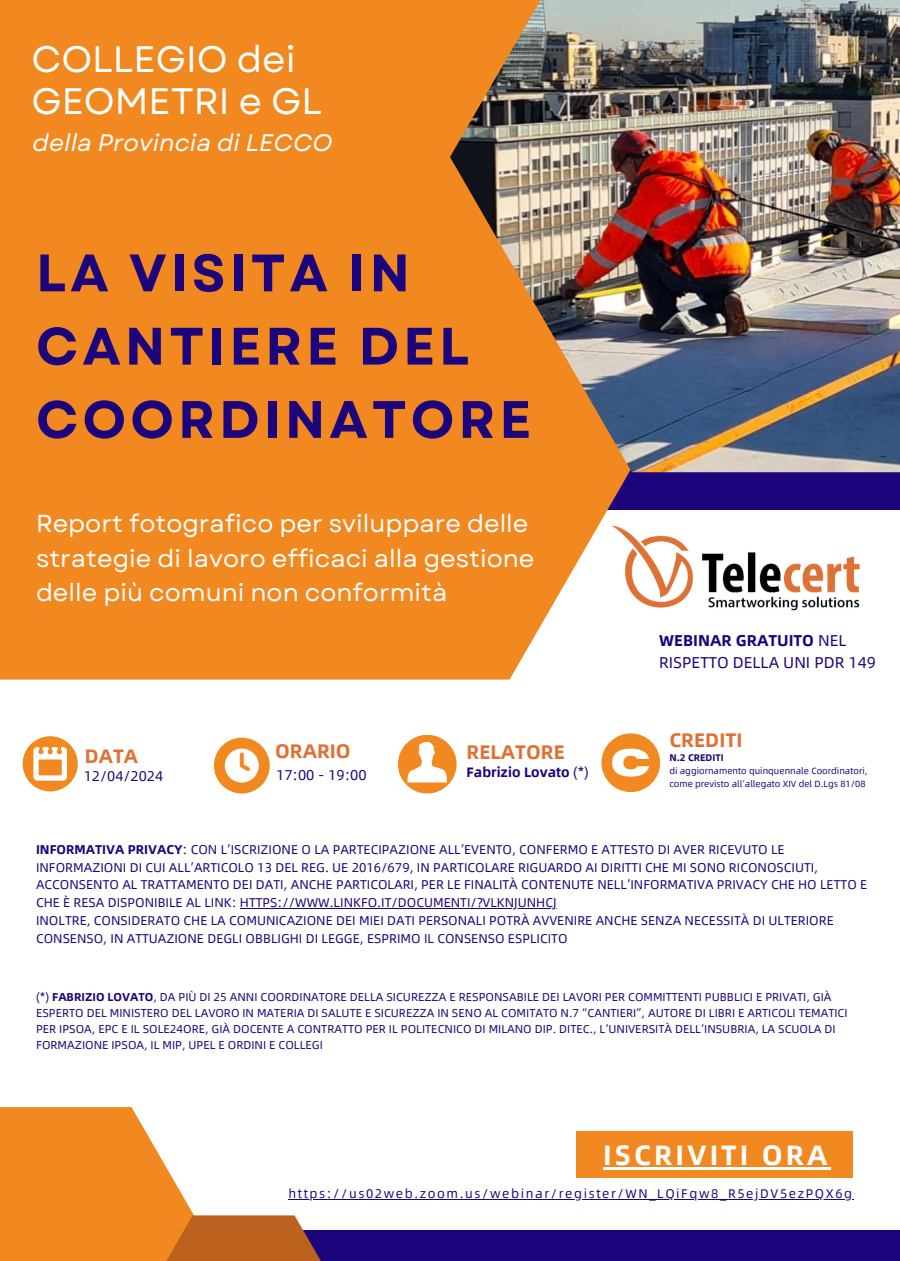
<style>
.page{position:relative;width:900px;height:1261px;background:#fff}
.page>*{position:absolute;margin:0;border:0;box-sizing:border-box;transform-origin:0 0}
.t1{font:700 52.5px/73.2px "Garet";letter-spacing:.075em;color:#1c047d}
.t2{font:700 38.06px "Horizon";color:#fff}
.t3{font:36.81px/41.2px "Garet";color:#fff}
.t4{font:700 28.12px "Alibaba Sans";letter-spacing:.105em;color:#fff}
.t5{font:24.56px/34.2px "Garet";color:#fff}
.t6{font:italic 23.81px "Garet";color:#fff}
.t7{font:700 19.81px "Alibaba Sans";color:#df7135}
.t8{font:700 19.56px "Alibaba Sans";color:#df7135}
.t9{font:15.81px/22px "Alibaba Sans";color:#1c047d}
.t10{font:14.31px "Alibaba Sans";color:#1c047d}
.t11{font:14.19px "Alibaba Sans";color:#1c047d}
.t12{font:700 13.69px "Alibaba Sans";color:#1c047d}
.t13{font:12.81px/17.8px "Alibaba Sans";color:#1c047d}
.t14{font:12.62px "Alibaba Sans";letter-spacing:.13em;color:#1c047d}
.t15{font:11.5px/15.9px "Alibaba Sans";color:#1c047d}
.t16{font:700 9.69px "Alibaba Sans";color:#1c047d}
.t17{font:9px/12.2px "Alibaba Sans";color:#1c047d}
.s1{font-weight:700}
.s2{font-weight:400}
</style>
<div class="page">
<div style="left:263px;top:1229px;width:637px;height:31px;background:#1c047d"></div>
<div style="left:555px;top:452px;width:345px;height:58px;background:#1c047d"></div>
<div style="left:0;top:0;width:600px;height:679px;background:#f18820"></div>
<img style="left:450px;top:0;width:450px;height:472px">
<div style="left:576px;top:1130px;width:276px;height:46px;background:#f18820"></div>
<hr style="left:603px;top:1166px;width:227px;height:3px;background:#fff">
<svg style="left:23px;top:736px;width:55px;height:55px"></svg>
<div style="left:39px;top:759px;width:23px;height:16px;background:#f18820"></div>
<svg style="left:214px;top:737px;width:56px;height:56px"></svg>
<hr style="left:240px;top:907px;width:317px;height:1px;background:#1c047d">
<div style="left:398px;top:734px;width:59px;height:59px;background:#f18820;border-radius:50%"></div>
<svg style="left:407px;top:741px;width:40px;height:41px"></svg>
<div style="left:601px;top:733px;width:59px;height:58px;background:#f18820;border-radius:50%"></div>
<img style="left:600px;top:467px;width:275px;height:144px">
<svg style="left:0;top:1107px;width:346px;height:153px"></svg>
<hr style="left:288px;top:1198px;width:566px;height:1px;background:#1c047d">
<h3 class="t3" style="left:31px;top:39px;width:292px">COLLEGIO dei<br>GEOMETRI e GL</h3>
<h3 class="t6" style="left:33px;top:125px;width:301px">della Provincia di LECCO</h3>
<h1 class="t1" style="left:36px;top:236px;width:497px">LA VISITA IN<br>CANTIERE DEL<br>COORDINATORE</h1>
<h3 class="t5" style="left:36px;top:506px;width:500px">Report fotografico per sviluppare delle strategie di lavoro efficaci alla gestione delle più comuni non conformità</h3>
<p class="t9" style="left:659px;top:628px;width:218px"><span class="s1">WEBINAR GRATUITO</span> NEL<br>RISPETTO DELLA UNI PDR 149</p>
<h3 class="t8" style="left:85px;top:739px;width:55px">DATA</h3>
<p class="t11" style="left:84px;top:764px;width:81px">12/04/2024</p>
<h3 class="t7" style="left:275px;top:734px;width:77px">ORARIO</h3>
<p class="t10" style="left:276px;top:762px;width:92px">17:00 - 19:00</p>
<h3 class="t7" style="left:467px;top:735px;width:100px">RELATORE</h3>
<p class="t12" style="left:467px;top:760px;width:124px">Fabrizio Lovato <span class="s2">(*)</span></p>
<h2 class="t2" style="left:611px;top:744px;width:41px">C</h2>
<h3 class="t7" style="left:669px;top:723px;width:75px">CREDITI</h3>
<p class="t16" style="left:669px;top:749px;width:56px">N.2 CREDITI</p>
<p class="t17" style="left:669px;top:764px;width:200px">di aggiornamento quinquennale Coordinatori, come previsto all’allegato XIV del D.Lgs 81/08</p>
<p class="t13" style="left:36px;top:839px;width:833px"><span class="s1">INFORMATIVA PRIVACY</span>: CON L’ISCRIZIONE O LA PARTECIPAZIONE ALL’EVENTO, CONFERMO E ATTESTO DI AVER RICEVUTO LE INFORMAZIONI DI CUI ALL’ARTICOLO 13 DEL REG. UE 2016/679, IN PARTICOLARE RIGUARDO AI DIRITTI CHE MI SONO RICONOSCIUTI, ACCONSENTO AL TRATTAMENTO DEI DATI, ANCHE PARTICOLARI, PER LE FINALITÀ CONTENUTE NELL’INFORMATIVA PRIVACY CHE HO LETTO E CHE È RESA DISPONIBILE AL LINK: HTTPS://WWW.LINKFO.IT/DOCUMENTI/?VLKNJUNHCJ<br>INOLTRE, CONSIDERATO CHE LA COMUNICAZIONE DEI MIEI DATI PERSONALI POTRÀ AVVENIRE ANCHE SENZA NECESSITÀ DI ULTERIORE CONSENSO, IN ATTUAZIONE DEGLI OBBLIGHI DI LEGGE, ESPRIMO IL CONSENSO ESPLICITO</p>
<p class="t15" style="left:36px;top:988px;width:813px">(*) <span class="s1">FABRIZIO LOVATO</span>, DA PIÙ DI 25 ANNI COORDINATORE DELLA SICUREZZA E RESPONSABILE DEI LAVORI PER COMMITTENTI PUBBLICI E PRIVATI, GIÀ ESPERTO DEL MINISTERO DEL LAVORO IN MATERIA DI SALUTE E SICUREZZA IN SENO AL COMITATO N.7 “CANTIERI”, AUTORE DI LIBRI E ARTICOLI TEMATICI PER IPSOA, EPC E IL SOLE24ORE, GIÀ DOCENTE A CONTRATTO PER IL POLITECNICO DI MILANO DIP. DITEC., L’UNIVERSITÀ DELL’INSUBRIA, LA SCUOLA DI FORMAZIONE IPSOA, IL MIP, UPEL E ORDINI E COLLEGI</p>
<h3 class="t4" style="left:603px;top:1131px;width:226px">ISCRIVITI ORA</h3>
<p class="t14" style="left:288px;top:1182px;width:565px">https://us02web.zoom.us/webinar/register/WN_LQiFqw8_R5ejDV5ezPQX6g</p>
</div>
